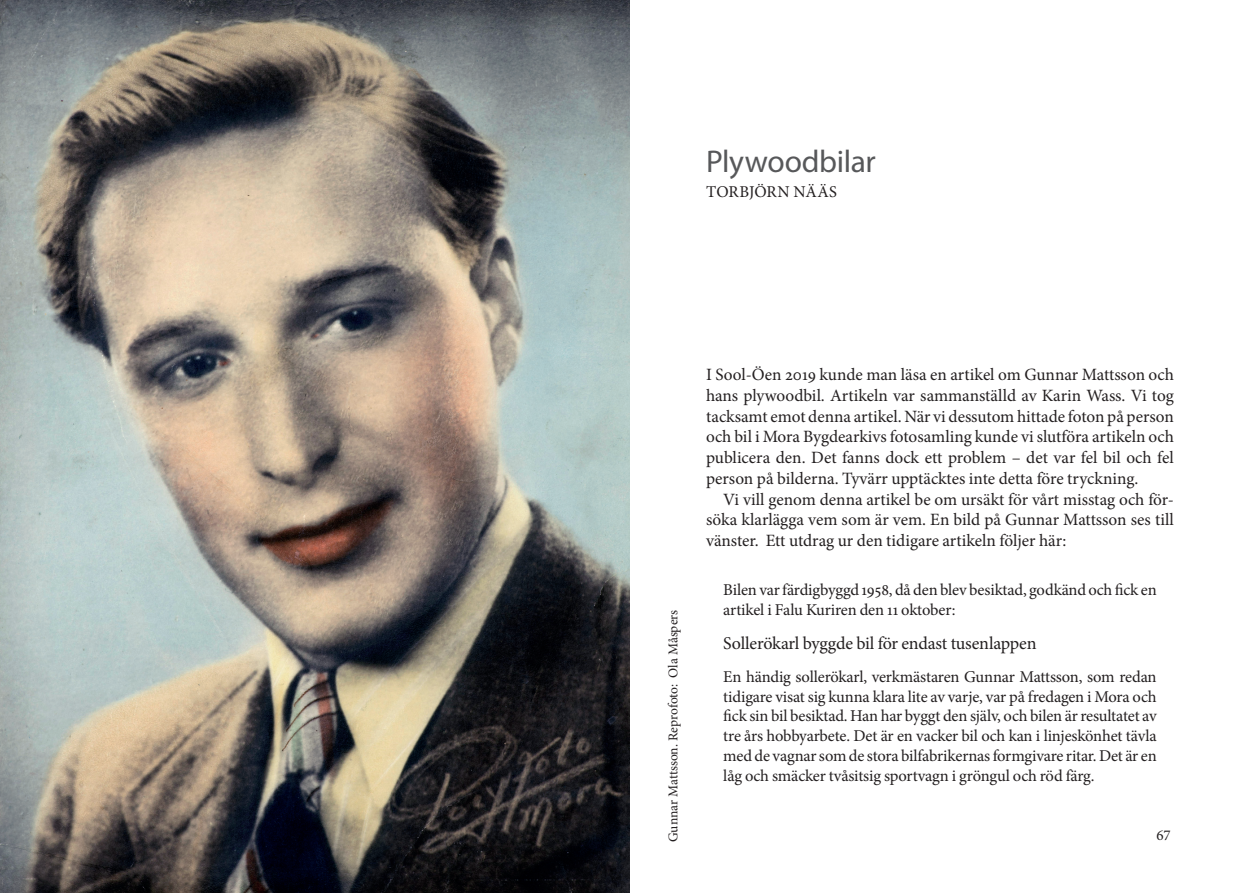
<style>
.page{position:relative;width:1259px;height:893px;background:#fff}
.page>*{position:absolute;margin:0;border:0;box-sizing:border-box;transform-origin:0 0}
.t1{font:31.5px "Myriad Pro";letter-spacing:-.015em;color:#57585a}
.t2{font:18px "Minion Pro";letter-spacing:-.01em;color:#231f20}
.t3{font:17.25px/20.7px "Minion Pro";color:#231f20;text-align:justify}
.t4{font:16.5px/19.8px "Minion Pro";letter-spacing:-.01em;color:#231f20}
.t5{font:15px "Minion Pro";color:#231f20}
.t6{font:13.5px "Minion Pro";letter-spacing:-.005em;color:#231f20}
</style>
<div class="page">
<img style="left:0;top:0;width:629px;height:893px">
<h1 class="t1" style="left:706px;top:142px;width:171px">Plywoodbilar</h1>
<p class="t4" style="left:706px;top:181px;width:132px">TORBJÖRN NÄÄS</p>
<p class="t6" style="left:664px;top:842px;width:234px;rotate:-90deg">Gunnar Mattsson. Reprofoto: Ola Måspers</p>
<p class="t3" style="left:706px;top:365px;width:469px">I Sool-Öen 2019 kunde man läsa en artikel om Gunnar Mattsson och hans plywoodbil. Artikeln var sammanställd av Karin Wass. Vi tog tacksamt emot denna artikel. När vi dessutom hittade foton på person och bil i Mora Bygdearkivs fotosamling kunde vi slutföra artikeln och publicera den. Det fanns dock ett problem – det var fel bil och fel person på bilderna. Tyvärr upptäcktes inte detta före tryckning.</p>
<p class="t3" style="left:706px;top:489px;width:469px;text-indent:17px">Vi vill genom denna artikel be om ursäkt för vårt misstag och för&shy;söka klarlägga vem som är vem. En bild på Gunnar Mattsson ses till vänster. Ett utdrag ur den tidigare artikeln följer här:</p>
<p class="t4" style="left:723px;top:580px;width:435px">Bilen var färdigbyggd 1958, då den blev besiktad, godkänd och fick en artikel i Falu Kuriren den 11 oktober:</p>
<p class="t2" style="left:723px;top:631px;width:315px">Sollerökarl byggde bil för endast tusenlappen</p>
<p class="t4" style="left:723px;top:667px;width:435px;text-align:justify">En händig sollerökarl, verkmästaren Gunnar Mattsson, som redan tidigare visat sig kunna klara lite av varje, var på fredagen i Mora och fick sin bil besiktad. Han har byggt den själv, och bilen är resultatet av tre års hobbyarbete. Det är en vacker bil och kan i linjeskönhet tävla med de vagnar som de stora bilfabrikernas formgivare ritar. Det är en låg och smäcker tvåsitsig sportvagn i gröngul och röd färg.</p>
<p class="t5" style="left:1156px;top:825px;width:16px">67</p>
</div>
